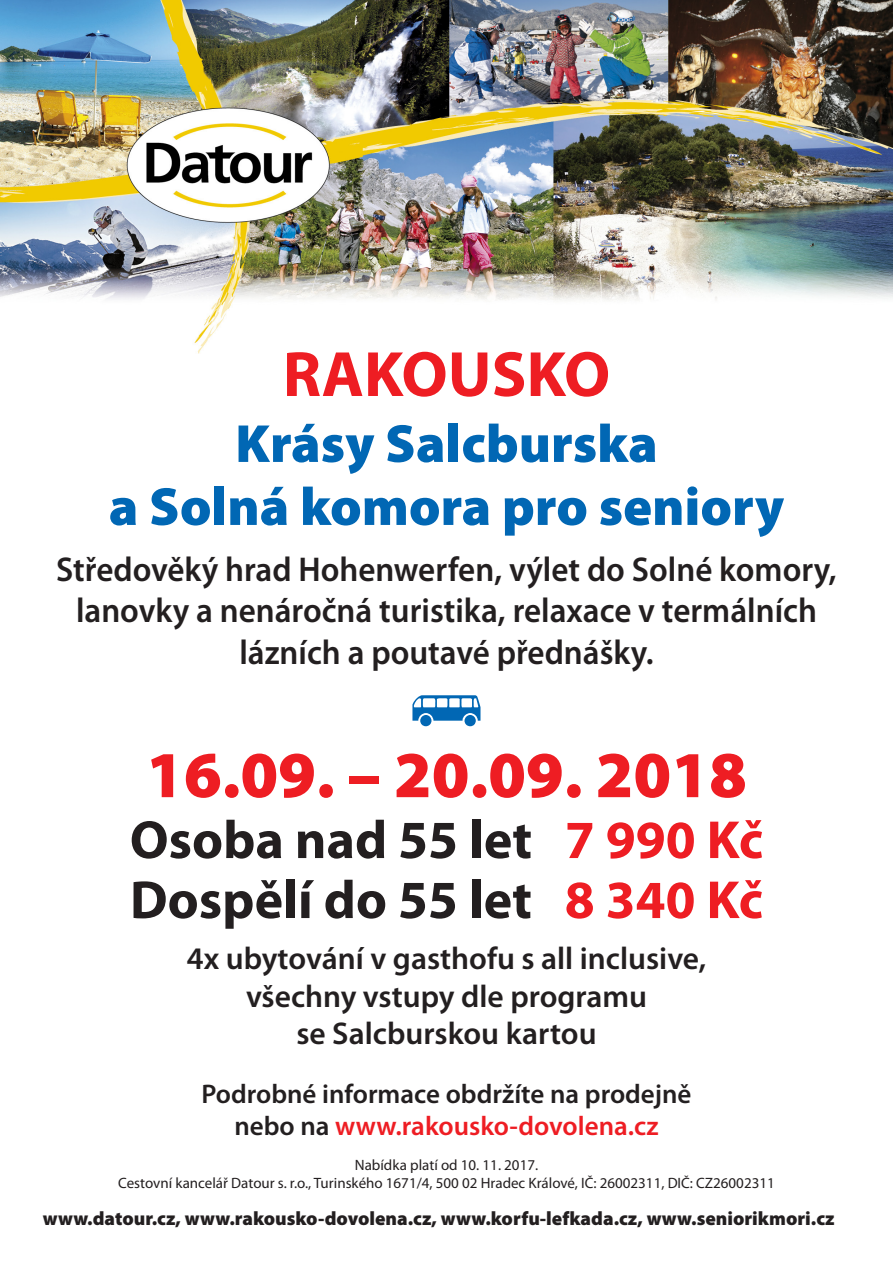
<style>
.page{position:relative;width:893px;height:1263px;background:#fff}
.page>*{position:absolute;margin:0;border:0;box-sizing:border-box;transform-origin:0 0}
.t1{font:900 66px "Myriad Pro";color:#ee1d23}
.t2{font:700 64.5px "Myriad Pro";color:#ee1d23}
.t3{font:700 54px "Myriad Pro";color:#231f20}
.t4{font:900 54px/63px "Myriad Pro";color:#0167b4;text-align:center}
.t5{font:600 34.5px/41.4px "Myriad Pro";color:#231f20;text-align:center;scale:.96 1}
.t6{font:600 31.5px/37.8px "Myriad Pro";color:#231f20;text-align:center}
.t7{font:600 27px/32.4px "Myriad Pro";color:#231f20;text-align:center}
.t8{font:900 19.35px "Myriad Pro";color:#231f20}
.t9{font:15px "Myriad Pro";color:#231f20}
.s1{color:#ee1d23}
</style>
<div class="page">
<img style="left:0;top:0;width:893px;height:727px">
<svg style="left:412px;top:695px;width:68px;height:31px"></svg>
<p class="t2" style="left:283px;top:332px;width:329px">RAKOUSKO</p>
<p class="t4" style="left:109px;top:410px;width:677px">Krásy Salcburska<br>a Solná komora pro seniory</p>
<p class="t5" style="left:56px;top:548px;width:815px">Středověký hrad Hohenwerfen, výlet do Solné komory, lanovky a nenáročná turistika, relaxace v termálních lázních a poutavé přednášky.</p>
<p class="t1" style="left:146px;top:731px;width:602px">16.09. – 20.09. 2018</p>
<p class="t3" style="left:130px;top:805px;width:635px">Osoba nad 55 let <span class="s1">7 990 Kč</span></p>
<p class="t3" style="left:130px;top:865px;width:634px">Dospělí do 55 let <span class="s1">8 340 Kč</span></p>
<p class="t6" style="left:187px;top:938px;width:521px">4x ubytování v gasthofu s all inclusive, všechny vstupy dle programu</p>
<p class="t6" style="left:296px;top:1014px;width:302px">se Salcburskou kartou</p>
<p class="t7" style="left:201px;top:1077px;width:492px">Podrobné informace obdržíte na prodejně nebo na <span class="s1">www.rakousko-dovolena.cz</span></p>
<p class="t9" style="left:355px;top:1156px;width:185px">Nabídka platí od 10. 11. 2017.</p>
<p class="t9" style="left:118px;top:1174px;width:658px">Cestovní kancelář Datour s. r.o., Turinského 1671/4, 500 02 Hradec Králové, IČ: 26002311, DIČ: CZ26002311</p>
<p class="t8" style="left:43px;top:1206px;width:793px">www.datour.cz, www.rakousko-dovolena.cz, www.korfu-lefkada.cz, www.seniorikmori.cz</p>
</div>
